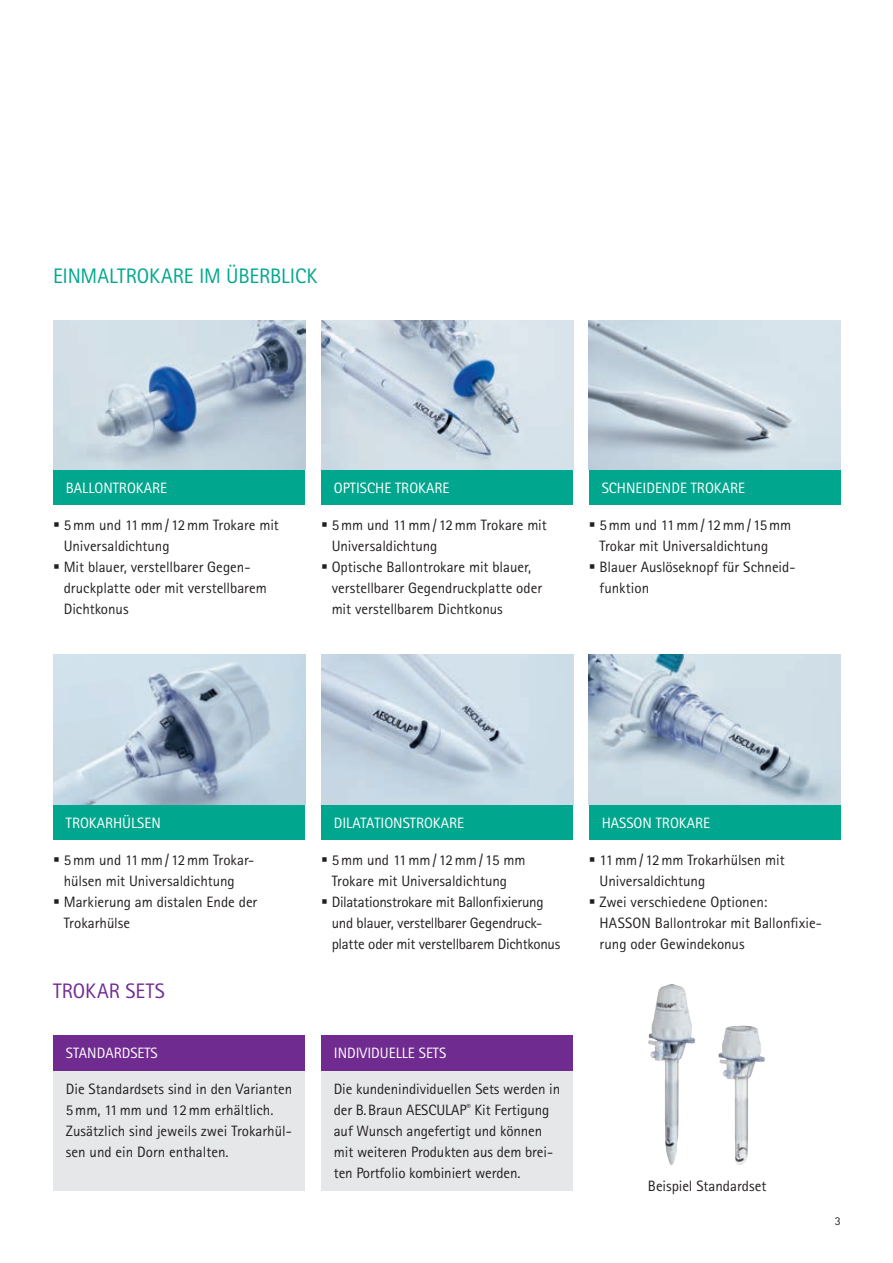
<style>
.page{position:relative;width:893px;height:1263px;background:#fff}
.page>*{position:absolute;margin:0;border:0;box-sizing:border-box;transform-origin:0 0}
.t1{font:21px "Rotis Sans Serif Pro";letter-spacing:-.01em;color:#00a78e}
.t2{font:21px "Rotis Sans Serif Pro";letter-spacing:.005em;color:#702b91}
.t3{font:15px/21px "Rotis Sans Serif Pro";letter-spacing:-.005em;color:#231f20}
.t4{font:15px "Rotis Sans Serif Pro";color:#fff}
.t5{font:12px "Rotis Sans Serif Pro";color:#231f20}
</style>
<div class="page">
<div style="left:53px;top:470px;width:252px;height:36px;background:#00a78e"></div>
<div style="left:53px;top:804px;width:252px;height:36px;background:#00a78e"></div>
<div style="left:53px;top:1035px;width:252px;height:36px;background:#702b91"></div>
<div style="left:53px;top:1071px;width:252px;height:120px;background:#e6e7e9"></div>
<div style="left:321px;top:1035px;width:252px;height:36px;background:#702b91"></div>
<div style="left:321px;top:1071px;width:252px;height:120px;background:#e6e7e9"></div>
<div style="left:321px;top:470px;width:252px;height:36px;background:#00a78e"></div>
<div style="left:589px;top:470px;width:252px;height:36px;background:#00a78e"></div>
<img style="left:53px;top:320px;width:252px;height:150px">
<img style="left:53px;top:655px;width:252px;height:149px">
<img style="left:321px;top:320px;width:252px;height:150px">
<img style="left:589px;top:320px;width:252px;height:150px">
<img style="left:648px;top:986px;width:17px;height:124px">
<img style="left:718px;top:1026px;width:23px;height:108px">
<div style="left:589px;top:804px;width:252px;height:36px;background:#00a78e"></div>
<div style="left:321px;top:804px;width:252px;height:36px;background:#00a78e"></div>
<img style="left:589px;top:655px;width:252px;height:149px">
<img style="left:321px;top:655px;width:252px;height:149px">
<h1 class="t1" style="left:53px;top:264px;width:266px">EINMALTROKARE IM ÜBERBLICK</h1>
<p class="t4" style="left:66px;top:479px;width:103px">BALLONTROKARE</p>
<p class="t3" style="left:64px;top:515px;width:217px;text-indent:-11px">▪ 5mm und 11mm/12mm Trokare mit<br>Universaldichtung</p>
<p class="t3" style="left:64px;top:557px;width:205px;text-indent:-11px">▪ Mit blauer, verstellbarer Gegen&shy;druckplatte oder mit verstellbarem<br>Dichtkonus</p>
<p class="t4" style="left:334px;top:479px;width:117px">OPTISCHE TROKARE</p>
<p class="t3" style="left:332px;top:515px;width:217px;text-indent:-11px">▪ 5mm und 11mm/12mm Trokare mit<br>Universaldichtung</p>
<p class="t3" style="left:332px;top:557px;width:212px;text-indent:-11px">▪ Optische Ballontrokare mit blauer, verstellbarer Gegendruckplatte oder mit verstellbarem Dichtkonus</p>
<p class="t4" style="left:602px;top:479px;width:145px">SCHNEIDENDE TROKARE</p>
<p class="t3" style="left:600px;top:515px;width:193px;text-indent:-11px">▪ 5mm und 11mm/12mm/15mm<br>Trokar mit Universaldichtung</p>
<p class="t3" style="left:600px;top:557px;width:197px;text-indent:-11px">▪ Blauer Auslöseknopf für Schneid&shy;funktion</p>
<p class="t4" style="left:66px;top:814px;width:97px">TROKARHÜLSEN</p>
<p class="t3" style="left:53px;top:849px;width:203px;text-align:center">▪ 5mm und 11mm/12mm Trokar&shy;hülsen mit Universaldichtung</p>
<p class="t3" style="left:64px;top:891px;width:195px;text-indent:-11px">▪ Markierung am distalen Ende der<br>Trokarhülse</p>
<h1 class="t2" style="left:53px;top:979px;width:113px">TROKAR SETS</h1>
<p class="t4" style="left:66px;top:1044px;width:93px">STANDARDSETS</p>
<p class="t3" style="left:66px;top:1078px;width:228px">Die Standardsets sind in den Varianten 5mm, 11mm und 12mm erhältlich.<br>Zusätzlich sind jeweils zwei Trokarhül&shy;sen und ein Dorn enthalten.</p>
<p class="t4" style="left:334px;top:814px;width:132px">DILATATIONSTROKARE</p>
<p class="t3" style="left:321px;top:849px;width:206px;text-align:center">▪ 5mm und 11mm/12mm/ 15 mm<br>Trokare mit Universaldichtung</p>
<p class="t3" style="left:332px;top:891px;width:230px;text-indent:-11px">▪ Dilatationstrokare mit Ballonfixierung und blauer, verstellbarer Gegendruck&shy;platte oder mit verstellbarem Dichtkonus</p>
<p class="t4" style="left:602px;top:814px;width:110px">HASSON TROKARE</p>
<p class="t3" style="left:600px;top:849px;width:187px;text-indent:-11px">▪ 11mm/ 12mm Trokarhülsen mit<br>Universaldichtung</p>
<p class="t3" style="left:600px;top:891px;width:224px;text-indent:-11px">▪ Zwei verschiedene Optionen:<br>HASSON Ballontrokar mit Ballonfixie&shy;rung oder Gewindekonus</p>
<p class="t4" style="left:334px;top:1044px;width:114px">INDIVIDUELLE SETS</p>
<p class="t3" style="left:334px;top:1078px;width:228px">Die kundenindividuellen Sets werden in der B.Braun AESCULAP<sup>®</sup> Kit Fertigung auf Wunsch angefertigt und können mit weiteren Produkten aus dem brei&shy;ten Portfolio kombiniert werden.</p>
<p class="t3" style="left:648px;top:1175px;width:120px">Beispiel Standardset</p>
<p class="t5" style="left:835px;top:1213px;width:7px">3</p>
</div>
